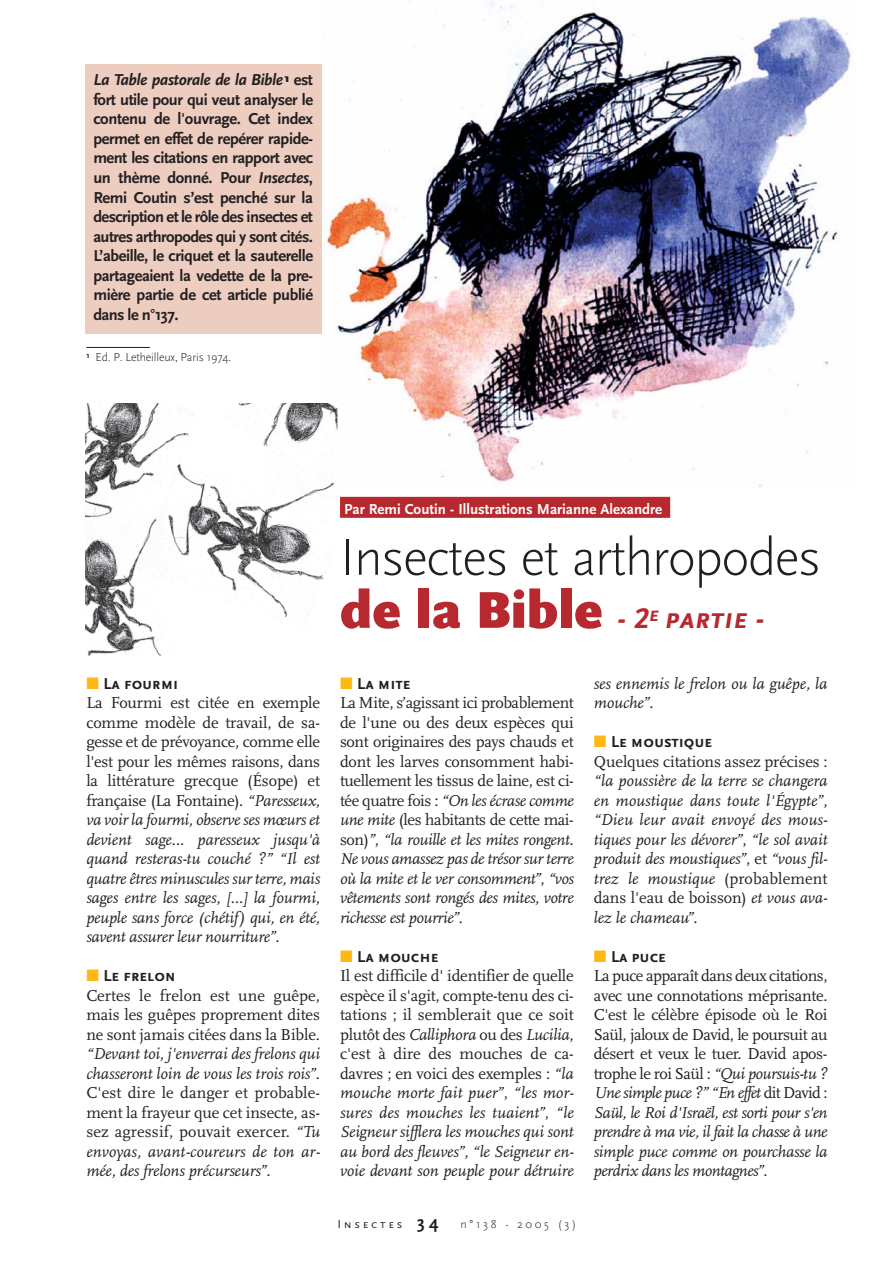
<style>
.page{position:relative;width:893px;height:1263px;background:#fff}
.page>*{position:absolute;margin:0;border:0;box-sizing:border-box;transform-origin:0 0}
.t1{font:300 54px/52.9px "Scala Sans";letter-spacing:-.03em;color:#231f20}
.t2{font:italic 16.5px/19.5px "Scala";letter-spacing:-.005em;color:#231f20;text-align:justify}
.t3{font:16.5px/19.5px "Scala";letter-spacing:-.02em;color:#231f20;text-align:justify}
.t4{font:700 16.5px/19.5px "Scala Sans";letter-spacing:-.025em;color:#231f20;text-align:justify}
.t5{font:700 16.5px "Scala Sans Caps";letter-spacing:-.005em;color:#231f20}
.t6{font:700 15px "Scala Sans";color:#fff}
.t7{font:300 12px "Scala Sans";letter-spacing:-.01em;color:#231f20}
.s1{font-style:italic}
.s2{color:#b8292f}
.s3{font-weight:900;color:#b8292f}
.s4{font-family:"Scala Sans Caps";font-weight:700;font-style:italic;font-size:30px;color:#b8292f}
.s5{font-family:"Scala Sans Caps";font-weight:700;font-style:italic;font-size:21px;color:#b8292f}
.s6{color:#fdb813}
.s7{font-style:normal}
.s8{font-family:"Scala Sans Caps";font-weight:400}
.s9{font-weight:700;font-size:18px}
</style>
<div class="page">
<img style="left:326px;top:0;width:526px;height:487px">
<div style="left:85px;top:64px;width:237px;height:270px;background:#eccdc0"></div>
<hr style="left:86px;top:347px;width:64px;height:1px;background:#231f20">
<img style="left:85px;top:403px;width:253px;height:252px">
<div style="left:340px;top:497px;width:330px;height:21px;background:#b8292f"></div>
<p class="t4" style="left:93px;top:72px;width:221px"><span class="s1">La Table pastorale de la Bible</span><sup>1</sup> est fort utile pour qui veut analyser le contenu de l'ouvrage. Cet index permet en effet de repérer rapide&shy;ment les citations en rapport avec un thème donné. Pour <span class="s1">Insectes</span>, Remi Coutin s’est penché sur la description et le rôle des insectes et autres arthropodes qui y sont cités.<br>L’abeille, le criquet et la sauterelle partageaient la vedette de la pre&shy;mière partie de cet article publié dans le n°137.</p>
<p class="t7" style="left:86px;top:352px;width:146px"><sup>1</sup> Ed. P. Letheilleux, Paris 1974.</p>
<p class="t6" style="left:344px;top:503px;width:327px">Par Remi Coutin - Illustrations Marianne Alexandre <span class="s2">.</span></p>
<h1 class="t1" style="left:340px;top:535px;width:483px">Insectes et arthropodes <span class="s3">de la Bible</span> <span class="s4">- 2</span><span class="s5">e</span> <span class="s4">partie -</span></h1>
<p class="t5" style="left:86px;top:673px;width:93px"><span class="s6">■</span> La fourmi</p>
<p class="t2" style="left:86px;top:694px;width:235px"><span class="s7">La Fourmi est citée en exemple comme modèle de travail, de sa&shy;gesse et de prévoyance, comme elle l'est pour les mêmes raisons, dans la littérature grecque (Ésope) et française (La Fontaine).</span> “Paresseux, va voir la fourmi, observe ses mœurs et devient sage… paresseux jusqu'à quand resteras-tu couché ?” “Il est quatre êtres minuscules sur terre, mais sages entre les sages, […] la fourmi, peuple sans force (chétif) qui, en été, savent assurer leur nourriture”<span class="s7">.</span></p>
<p class="t5" style="left:86px;top:966px;width:91px"><span class="s6">■</span> Le frelon</p>
<p class="t3" style="left:86px;top:987px;width:235px">Certes le frelon est une guêpe, mais les guêpes proprement dites ne sont jamais citées dans la Bible.</p>
<p class="t2" style="left:86px;top:1045px;width:235px">“Devant toi, j'enverrai des frelons qui chasseront loin de vous les trois rois”<span class="s7">.<br>C'est dire le danger et probable&shy;ment la frayeur que cet insecte, as&shy;sez agressif, pouvait exercer.</span> “Tu envoyas, avant-coureurs de ton ar&shy;mée, des frelons précurseurs”<span class="s7">.</span></p>
<p class="t5" style="left:340px;top:673px;width:72px"><span class="s6">■</span> La mite</p>
<p class="t3" style="left:340px;top:694px;width:235px">La Mite, s’agissant ici probablement de l'une ou des deux espèces qui sont originaires des pays chauds et dont les larves consomment habi&shy;tuellement les tissus de laine, est ci&shy;tée quatre fois : <span class="s1">“On les écrase comme une mite</span> (les habitants de cette mai&shy;son)<span class="s1">”</span>, <span class="s1">“la rouille et les mites rongent.<br>Ne vous amassez pas de trésor sur terre où la mite et le ver consomment”</span>, <span class="s1">“vos vêtements sont rongés des mites, votre richesse est pourrie”</span>.</p>
<p class="t5" style="left:340px;top:946px;width:100px"><span class="s6">■</span> La mouche</p>
<p class="t2" style="left:340px;top:967px;width:235px"><span class="s7">Il est difficile d' identifier de quelle espèce il s'agit, compte-tenu des ci&shy;tations ; il semblerait que ce soit plutôt des</span> Calliphora <span class="s7">ou des</span> Lucilia<span class="s7">, c'est à dire des mouches de ca&shy;davres ; en voici des exemples :</span> “la mouche morte fait puer”<span class="s7">,</span> “les mor&shy;sures des mouches les tuaient”<span class="s7">,</span> “le Seigneur sifflera les mouches qui sont au bord des fleuves”<span class="s7">,</span> “le Seigneur en&shy;voie devant son peuple pour détruire</p>
<p class="t7" style="left:337px;top:1219px;width:240px"><span class="s8">Insectes</span> <span class="s9">34</span> n°138 - 2005 (3)</p>
<p class="t2" style="left:594px;top:674px;width:235px">ses ennemis le frelon ou la guêpe, la mouche”<span class="s7">.</span></p>
<p class="t5" style="left:594px;top:732px;width:120px"><span class="s6">■</span> Le moustique</p>
<p class="t3" style="left:594px;top:753px;width:235px">Quelques citations assez précises :</p>
<p class="t2" style="left:594px;top:772px;width:235px">“la poussière de la terre se changera en moustique dans toute l'Égypte”<span class="s7">, </span>“Dieu leur avait envoyé des mous&shy;tiques pour les dévorer”<span class="s7">,</span> “le sol avait produit des moustiques”<span class="s7">, et</span> “vous fil&shy;trez le moustique <span class="s7">(probablement dans l'eau de boisson)</span> et vous ava&shy;lez le chameau”<span class="s7">.</span></p>
<p class="t5" style="left:594px;top:946px;width:74px"><span class="s6">■</span> La puce</p>
<p class="t3" style="left:594px;top:967px;width:235px">La puce apparaît dans deux citations, avec une connotations méprisante.<br>C'est le célèbre épisode où le Roi Saül, jaloux de David, le poursuit au désert et veux le tuer. David apos&shy;trophe le roi Saül : <span class="s1">“Qui poursuis-tu ?<br>Une simple puce ?” “En effet</span> dit David :<br><span class="s1">Saül, le Roi d'Israël, est sorti pour s'en prendre à ma vie, il fait la chasse à une simple puce comme on pourchasse la perdrix dans les montagnes”</span>.</p>
</div>
